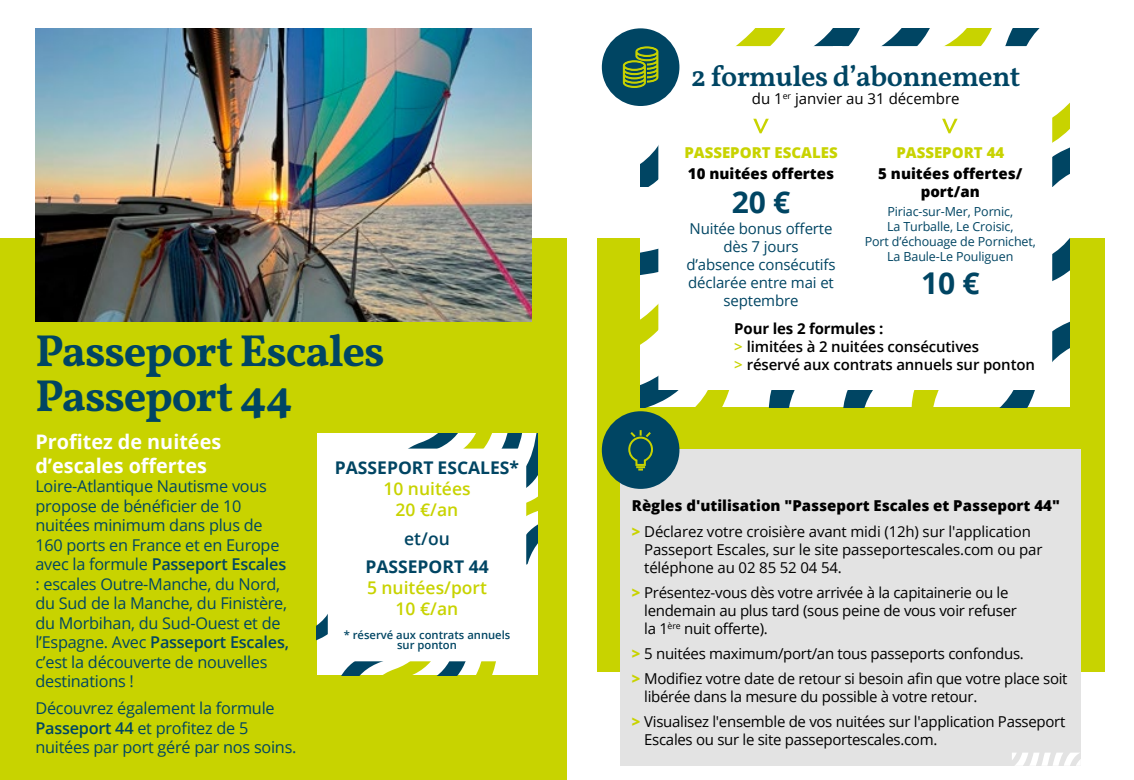
<style>
.page{position:relative;width:1134px;height:780px;background:#fff}
.page>*{position:absolute;margin:0;border:0;box-sizing:border-box;transform-origin:0 0}
.t1{font:700 45px/45px "Vollkorn";letter-spacing:-.025em;color:#004563}
.t2{font:700 30px "Open Sans";color:#004563}
.t3{font:600 29.5px "Vollkorn";letter-spacing:-.02em;color:#004563}
.t4{font:700 20px/24px "Open Sans";color:#fff}
.t5{font:600 17.5px/21px "Open Sans";color:#c8d300;text-align:center}
.t6{font:700 17.5px "Open Sans";color:#004563}
.t7{font:600 17.5px "Open Sans";color:#004563}
.t8{font:16.25px/19.5px "Open Sans";letter-spacing:-.015em;color:#004563}
.t9{font:15px/25px "Open Sans";letter-spacing:-.02em;color:#000}
.t10{font:600 15px/18px "Open Sans";letter-spacing:-.01em;color:#000}
.t11{font:15px/18px "Open Sans";letter-spacing:-.01em;color:#004563;text-align:center}
.t12{font:800 15px/18px "Open Sans";color:#000;text-align:center}
.t13{font:800 15px "Open Sans";color:#c8d300}
.t14{font:15px "Open Sans";color:#000}
.t15{font:12.5px/15px "Open Sans";letter-spacing:-.01em;color:#004563;text-align:center}
.t16{font:600 11.25px/9.5px "Open Sans";color:#004563;text-align:center}
.s1{font-weight:600}
.s2{font-weight:700}
.s3{color:#c8d300}
.s4{font-weight:800}
.s5{font-weight:800;color:#c8d300}
</style>
<div class="page">
<div style="left:0;top:238px;width:567px;height:542px;background:#c8d300"></div>
<img style="left:35px;top:28px;width:496px;height:293px">
<svg style="left:317px;top:433px;width:220px;height:242px;background:#cedbcd"></svg>
<div style="left:328px;top:448px;width:198px;height:213px;background:#fff"></div>
<div style="left:597px;top:238px;width:507px;height:433px;background:#c8d300"></div>
<div style="left:602px;top:28px;width:77px;height:78px;background:#004563;border-radius:50%"></div>
<svg style="left:623px;top:28px;width:447px;height:379px"></svg>
<div style="left:620px;top:449px;width:461px;height:316px;background:#e3e3e3"></div>
<svg style="left:1012px;top:753px;width:69px;height:12px"></svg>
<div style="left:602px;top:411px;width:77px;height:78px;background:#004563;border-radius:50%"></div>
<svg style="left:628px;top:430px;width:25px;height:41px"></svg>
<h1 class="t1" style="left:35px;top:325px;width:351px">Passeport Escales<br>Passeport 44</h1>
<p class="t6" style="left:335px;top:455px;width:186px">PASSEPORT ESCALES*</p>
<p class="t5" style="left:383px;top:478px;width:89px">10 nuitées<br>20 €/an</p>
<p class="t7" style="left:404px;top:526px;width:47px">et/ou</p>
<p class="t6" style="left:365px;top:554px;width:125px">PASSEPORT 44</p>
<p class="t5" style="left:367px;top:576px;width:122px">5 nuitées/port<br>10 €/an</p>
<p class="t16" style="left:344px;top:630px;width:168px">* réservé aux contrats annuels sur ponton</p>
<h3 class="t4" style="left:35px;top:429px;width:187px">Profitez de nuitées d’escales offertes</h3>
<p class="t8" style="left:35px;top:476px;width:255px">Loire-Atlantique Nautisme vous propose de bénéficier de 10 nuitées minimum dans plus de<br>160 ports en France et en Europe avec la formule <span class="s1">Passeport Escales </span>: escales Outre-Manche, du Nord, du Sud de la Manche, du Finistère, du Morbihan, du Sud-Ouest et de l’Espagne. Avec <span class="s1">Passeport Escales, </span>c’est la découverte de nouvelles destinations !</p>
<p class="t8" style="left:35px;top:698px;width:263px">Découvrez également la formule<br><span class="s1">Passeport 44</span> et profitez de 5 nuitées par port géré par nos soins.</p>
<h3 class="t3" style="left:691px;top:54px;width:331px">2 formules d’abonnement</h3>
<p class="t14" style="left:752px;top:88px;width:209px">du 1<sup>er</sup> janvier au 31 décembre</p>
<p class="t13" style="left:684px;top:141px;width:155px">PASSEPORT ESCALES</p>
<p class="t12" style="left:688px;top:164px;width:148px">10 nuitées offertes</p>
<h2 class="t2" style="left:732px;top:181px;width:60px">20 €</h2>
<p class="t11" style="left:686px;top:219px;width:151px">Nuitée bonus offerte dès 7 jours<br>d’absence consécutifs déclarée entre mai et septembre</p>
<p class="t13" style="left:896px;top:141px;width:109px">PASSEPORT 44</p>
<p class="t12" style="left:878px;top:164px;width:146px">5 nuitées offertes/ port/an</p>
<p class="t15" style="left:865px;top:203px;width:173px">Piriac-sur-Mer, Pornic,<br>La Turballe, Le Croisic,<br>Port d’échouage de Pornichet,<br>La Baule-Le Pouliguen</p>
<h2 class="t2" style="left:921px;top:262px;width:60px">10 €</h2>
<p class="t10" style="left:734px;top:319px;width:302px"><span class="s2">Pour les 2 formules :<br></span><span class="s3">&gt;</span> limitées à 2 nuitées consécutives<br><span class="s3">&gt;</span> réservé aux contrats annuels sur ponton</p>
<p class="t9" style="left:632px;top:493px;width:429px"><span class="s4">Règles d'utilisation "Passeport Escales et Passeport 44" </span><span class="s5">&gt;</span> Déclarez votre croisière avant midi (12h) sur l'application</p>
<p class="t9" style="left:644px;top:539px;width:400px;line-height:18px">Passeport Escales, sur le site passeportescales.com ou par téléphone au 02 85 52 04 54.</p>
<p class="t9" style="left:644px;top:583px;width:374px;line-height:18px;text-indent:-12px"><span class="s5">&gt;</span> Présentez-vous dès votre arrivée à la capitainerie ou le lendemain au plus tard (sous peine de vous voir refuser la 1<sup>ère</sup> nuit offerte).</p>
<p class="t9" style="left:632px;top:640px;width:437px"><span class="s5">&gt;</span> 5 nuitées maximum/port/an tous passeports confondus.<br><span class="s5">&gt;</span> Modifiez votre date de retour si besoin afin que votre place soit</p>
<p class="t9" style="left:632px;top:683px;width:435px;text-indent:12px">libérée dans la mesure du possible à votre retour.<br><span class="s5">&gt;</span> Visualisez l'ensemble de vos nuitées sur l'application Passeport</p>
<p class="t9" style="left:644px;top:726px;width:295px">Escales ou sur le site passeportescales.com.</p>
</div>
